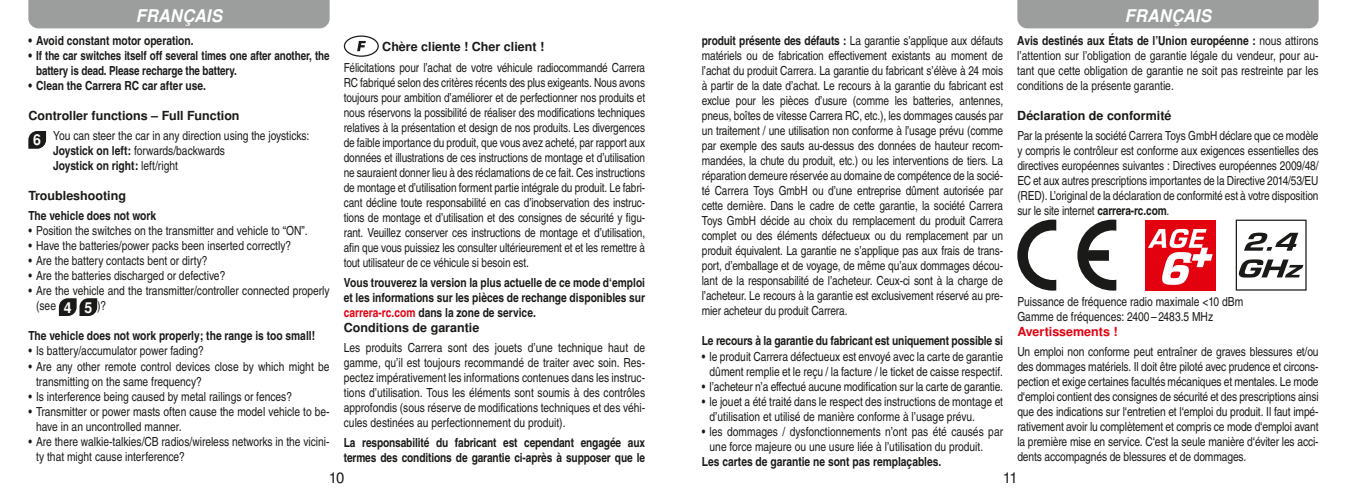
<style>
.page{position:relative;width:1347px;height:497px;background:#fff}
.page>*{position:absolute;margin:0;border:0;box-sizing:border-box;transform-origin:0 0}
.t1{font:italic 700 17.5px "Nimbus San LOT";letter-spacing:.005em;color:#fff;scale:.94 1}
.t2{font:15px "Nimbus San LOT";color:#1a1a18}
.t3{font:12.5px/15px "Nimbus San LOT Reg Con";color:#1a1a18}
.t4{font:12.5px/15px "Nimbus San LOT Bol Con";letter-spacing:-.005em;color:#1a1a18}
.t5{font:700 12.5px "Nimbus San LOT";color:#1a1a18}
.t6{font:700 12.5px "Nimbus San LOT";color:#e3000f}
.s1{font-family:"Nimbus San LOT";font-weight:700;font-size:15px;color:#fff}
.s2{font-family:"Nimbus San LOT Bol Con"}
.s3{font-family:"Nimbus San LOT Reg Con"}
.s4{color:#e3000f}
</style>
<div class="page">
<svg style="left:1017px;top:219px;width:39px;height:71px"></svg>
<svg style="left:1077px;top:219px;width:39px;height:71px"></svg>
<div style="left:1144px;top:219px;width:71px;height:71px;background:#e3000f"></div>
<svg style="left:1148px;top:228px;width:64px;height:56px"></svg>
<svg style="left:1235px;top:219px;width:72px;height:72px"></svg>
<svg style="left:28px;top:131px;width:18px;height:17px"></svg>
<svg style="left:59px;top:298px;width:38px;height:17px"></svg>
<svg style="left:344px;top:36px;width:34px;height:20px"></svg>
<div style="left:344px;top:35px;width:35px;height:22px;border:1px solid #1a1a18;border-radius:50%"></div>
<svg style="left:357px;top:41px;width:9px;height:10px"></svg>
<div style="left:28px;top:0;width:302px;height:28px;background:#9c9d9d"></div>
<div style="left:1017px;top:0;width:301px;height:28px;background:#9c9d9d"></div>
<h1 class="t1" style="left:136px;top:5px;width:93px">FRANÇAIS</h1>
<h1 class="t1" style="left:1124px;top:5px;width:93px">FRANÇAIS</h1>
<p class="t4" style="left:28px;top:33px;width:167px">• Avoid constant motor operation.</p>
<p class="t4" style="left:36px;top:48px;width:295px;text-indent:-8px">• If the car switches itself off several times one after another, the battery is dead. Please recharge the battery.</p>
<p class="t4" style="left:28px;top:78px;width:179px">• Clean the Carrera RC car after use.</p>
<p class="t5" style="left:28px;top:108px;width:213px">Controller functions – Full Function</p>
<p class="t3" style="left:53px;top:128px;width:258px;text-indent:-20px"><span class="s1">6</span> You can steer the car in any direction using the joysticks:<br><span class="s2">Joystick on left:</span> forwards/backwards</p>
<p class="t4" style="left:53px;top:158px;width:126px">Joystick on right: <span class="s3">left/right</span></p>
<p class="t5" style="left:28px;top:188px;width:99px">Troubleshooting</p>
<p class="t4" style="left:28px;top:208px;width:129px">The vehicle does not work</p>
<p class="t3" style="left:28px;top:223px;width:281px">• Position the switches on the transmitter and vehicle to “ON”.</p>
<p class="t3" style="left:28px;top:238px;width:264px">• Have the batteries/power packs been inserted correctly?</p>
<p class="t3" style="left:28px;top:253px;width:181px">• Are the battery contacts bent or dirty?</p>
<p class="t3" style="left:28px;top:268px;width:198px">• Are the batteries discharged or defective?</p>
<p class="t3" style="left:36px;top:283px;width:295px;text-indent:-8px">• Are the vehicle and the transmitter/controller connected properly (see <span class="s1">4 5</span> )?</p>
<p class="t4" style="left:28px;top:328px;width:288px">The vehicle does not work properly; the range is too small!</p>
<p class="t3" style="left:28px;top:343px;width:177px">• Is battery/accumulator power fading?</p>
<p class="t3" style="left:36px;top:358px;width:295px;text-indent:-8px">• Are any other remote control devices close by which might be transmitting on the same frequency?</p>
<p class="t3" style="left:28px;top:388px;width:265px">• Is interference being caused by metal railings or fences?</p>
<p class="t3" style="left:36px;top:403px;width:295px;text-indent:-8px">• Transmitter or power masts often cause the model vehicle to be&shy;have in an uncontrolled manner.</p>
<p class="t3" style="left:36px;top:433px;width:295px;text-indent:-8px">• Are there walkie-talkies/CB radios/wireless networks in the vicini&shy;ty that might cause interference?</p>
<p class="t5" style="left:382px;top:40px;width:163px">Chère cliente ! Cher client !</p>
<p class="t3" style="left:344px;top:60px;width:303px;text-align:justify">Félicitations pour l’achat de votre véhicule radiocommandé Carrera RC fabriqué selon des critères récents des plus exigeants. Nous avons toujours pour ambition d’améliorer et de perfectionner nos produits et nous réservons la possibilité de réaliser des modifications techniques relatives à la présentation et design de nos produits. Les divergences de faible importance du produit, que vous avez acheté, par rapport aux données et illustrations de ces instructions de montage et d’utilisation ne sauraient donner lieu à des réclamations de ce fait. Ces instructions de montage et d’utilisation forment partie intégrale du produit. Le fabri&shy;cant décline toute responsabilité en cas d’inobservation des instruc&shy;tions de montage et d’utilisation et des consignes de sécurité y figu&shy;rant. Veuillez conserver ces instructions de montage et d’utilisation, afin que vous puissiez les consulter ultérieurement et et les remettre à tout utilisateur de ce véhicule si besoin est.</p>
<p class="t4" style="left:344px;top:275px;width:303px;text-align:justify">Vous trouverez la version la plus actuelle de ce mode d‘emploi et les informations sur les pièces de rechange disponibles sur <span class="s4">carrera-rc.com</span> dans la zone de service.</p>
<p class="t5" style="left:344px;top:320px;width:137px">Conditions de garantie</p>
<p class="t3" style="left:344px;top:340px;width:303px;text-align:justify">Les produits Carrera sont des jouets d’une technique haut de gamme, qu’il est toujours recommandé de traiter avec soin. Res&shy;pectez impérativement les informations contenues dans les instruc&shy;tions d’utilisation. Tous les éléments sont soumis à des contrôles approfondis (sous réserve de modifications techniques et des véhi&shy;cules destinées au perfectionnement du produit).</p>
<p class="t4" style="left:344px;top:435px;width:303px">La responsabilité du fabricant est cependant engagée aux termes des conditions de garantie ci-après à supposer que le</p>
<p class="t3" style="left:702px;top:33px;width:303px;text-align:justify"><span class="s2">produit présente des défauts :</span> La garantie s’applique aux défauts matériels ou de fabrication effectivement existants au moment de l’achat du produit Carrera. La garantie du fabricant s’élève à 24 mois à partir de la date d’achat. Le recours à la garantie du fabricant est exclue pour les pièces d’usure (comme les batteries, antennes, pneus, boîtes de vitesse Carrera RC, etc.), les dommages causés par un traitement / une utilisation non conforme à l’usage prévu (comme par exemple des sauts au-dessus des données de hauteur recom&shy;mandées, la chute du produit, etc.) ou les interventions de tiers. La réparation demeure réservée au domaine de compétence de la socié&shy;té Carrera Toys GmbH ou d’une entreprise dûment autorisée par cette dernière. Dans le cadre de cette garantie, la société Carrera Toys GmbH décide au choix du remplacement du produit Carrera complet ou des éléments défectueux ou du remplacement par un produit équivalent. La garantie ne s’applique pas aux frais de trans&shy;port, d’emballage et de voyage, de même qu’aux dommages décou&shy;lant de la responsabilité de l’acheteur. Ceux-ci sont à la charge de l’acheteur. Le recours à la garantie est exclusivement réservé au pre&shy;mier acheteur du produit Carrera.</p>
<p class="t4" style="left:702px;top:333px;width:303px">Le recours à la garantie du fabricant est uniquement possible si</p>
<p class="t3" style="left:702px;top:348px;width:303px;text-align:right">• le produit Carrera défectueux est envoyé avec la carte de garantie dûment remplie et le reçu / la facture / le ticket de caisse respectif.</p>
<p class="t3" style="left:702px;top:378px;width:303px">• l’acheteur n’a effectué aucune modification sur la carte de garantie.</p>
<p class="t3" style="left:709px;top:393px;width:295px;text-indent:-8px">• le jouet a été traité dans le respect des instructions de montage et d’utilisation et utilisé de manière conforme à l’usage prévu.</p>
<p class="t3" style="left:709px;top:423px;width:295px;text-indent:-8px">• les dommages / dysfonctionnements n’ont pas été causés par une force majeure ou une usure liée à l’utilisation du produit.</p>
<p class="t4" style="left:702px;top:453px;width:241px">Les cartes de garantie ne sont pas remplaçables.</p>
<p class="t4" style="left:1017px;top:33px;width:303px">Avis destinés aux États de l’Union européenne : <span class="s3">nous attirons</span></p>
<p class="t3" style="left:1017px;top:48px;width:303px;text-align:justify">l’attention sur l’obligation de garantie légale du vendeur, pour au&shy;tant que cette obligation de garantie ne soit pas restreinte par les conditions de la présente garantie.</p>
<p class="t5" style="left:1017px;top:108px;width:156px">Déclaration de conformité</p>
<p class="t3" style="left:1017px;top:128px;width:303px;text-align:justify">Par la présente la société Carrera Toys GmbH déclare que ce modèle y compris le contrôleur est conforme aux exigences essentielles des directives européennes suivantes : Directives européennes 2009/48/ EC et aux autres prescriptions importantes de la Directive 2014/53/EU (RED). L’original de la déclaration de conformité est à votre disposition sur le site internet <span class="s2">carrera-rc.com</span>.</p>
<p class="t3" style="left:1017px;top:293px;width:227px">Puissance de fréquence radio maximale &lt;10 dBm<br>Gamme de fréquences: 2400 – 2483.5 MHz</p>
<p class="t6" style="left:1017px;top:323px;width:102px">Avertissements !</p>
<p class="t3" style="left:1017px;top:343px;width:303px;text-align:justify">Un emploi non conforme peut entraîner de graves blessures et/ou des dommages matériels. Il doit être piloté avec prudence et circons&shy;pection et exige certaines facultés mécaniques et mentales. Le mode d‘emploi contient des consignes de sécurité et des prescriptions ainsi que des indications sur l‘entretien et l‘emploi du produit. Il faut impé&shy;rativement avoir lu complètement et compris ce mode d‘emploi avant la première mise en service. C‘est la seule manière d‘éviter les acci&shy;dents accompagnés de blessures et de dommages.</p>
<p class="t2" style="left:329px;top:468px;width:17px">10</p>
<p class="t2" style="left:1002px;top:468px;width:16px">11</p>
</div>
